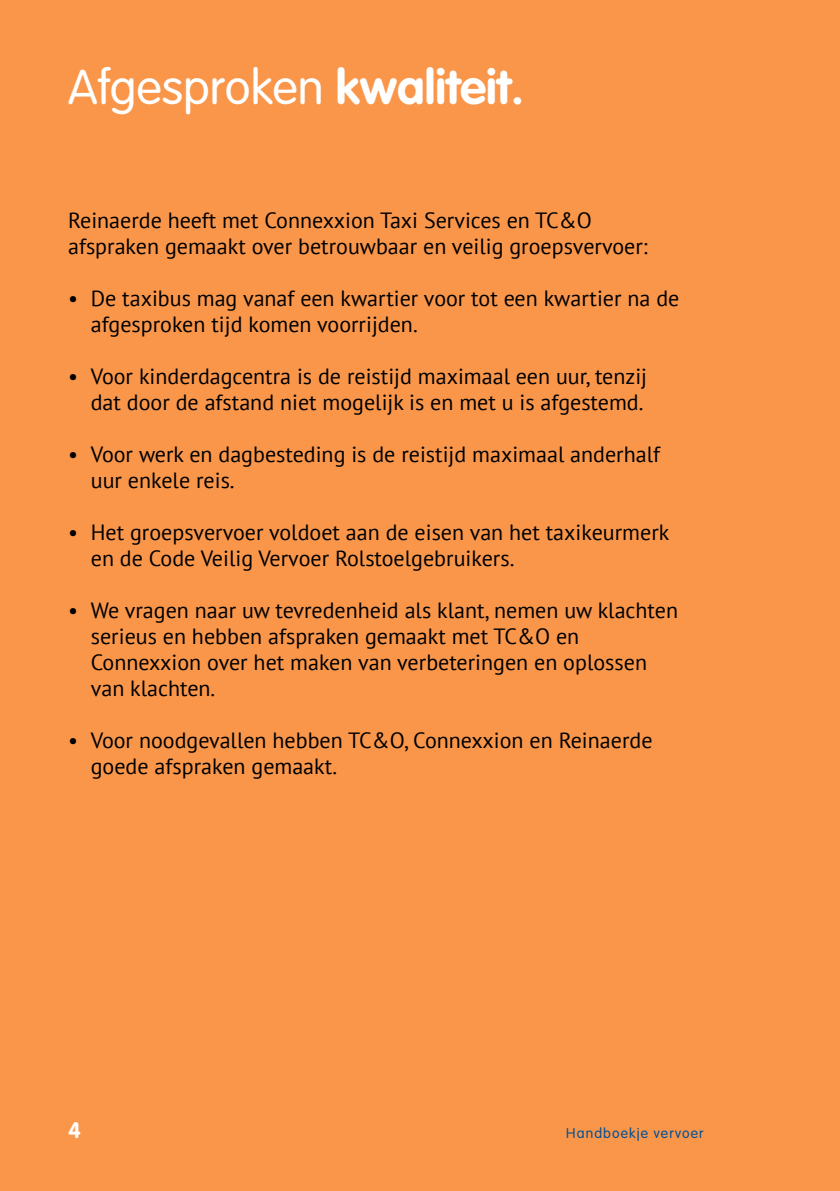
<style>
.page{position:relative;width:840px;height:1191px;background:#fff}
.page>*{position:absolute;margin:0;border:0;box-sizing:border-box;transform-origin:0 0}
.t1{font:300 48px "VAG Rounded Std";color:#fff}
.t2{font:22px/26px "PT Sans";color:#000}
.t3{font:700 22px "VAG Rounded Std";color:#fff}
.t4{font:300 14px "VAG Rounded Std";letter-spacing:.08em;color:#005095}
.s1{font-weight:700}
</style>
<div class="page">
<div style="left:0;top:0;width:839px;height:1191px;background:#fa964a"></div>
<h1 class="t1" style="left:68px;top:60px;width:457px">Afgesproken <span class="s1">kwaliteit.</span></h1>
<p class="t2" style="left:68px;top:207px;width:580px">Reinaerde heeft met Connexxion Taxi Services en TC&amp;O afspraken gemaakt over betrouwbaar en veilig groepsvervoer:</p>
<p class="t2" style="left:91px;top:285px;width:589px;text-indent:-23px">• De taxibus mag vanaf een kwartier voor tot een kwartier na de afgesproken tijd komen voorrijden.</p>
<p class="t2" style="left:68px;top:363px;width:580px;text-align:right">• Voor kinderdagcentra is de reistijd maximaal een uur, tenzij dat door de afstand niet mogelijk is en met u is afgestemd.</p>
<p class="t2" style="left:91px;top:441px;width:570px;text-indent:-23px">• Voor werk en dagbesteding is de reistijd maximaal anderhalf uur enkele reis.</p>
<p class="t2" style="left:91px;top:519px;width:579px;text-indent:-23px">• Het groepsvervoer voldoet aan de eisen van het taxikeurmerk en de Code Veilig Vervoer Rolstoelgebruikers.</p>
<p class="t2" style="left:91px;top:597px;width:588px;text-indent:-23px">• We vragen naar uw tevredenheid als klant, nemen uw klachten serieus en hebben afspraken gemaakt met TC&amp;O en Connexxion over het maken van verbeteringen en oplossen van klachten.</p>
<p class="t2" style="left:91px;top:727px;width:563px;text-indent:-23px">• Voor noodgevallen hebben TC&amp;O, Connexxion en Reinaerde goede afspraken gemaakt.</p>
<p class="t3" style="left:68px;top:1117px;width:14px">4</p>
<p class="t4" style="left:566px;top:1125px;width:139px">Handboekje vervoer</p>
</div>
